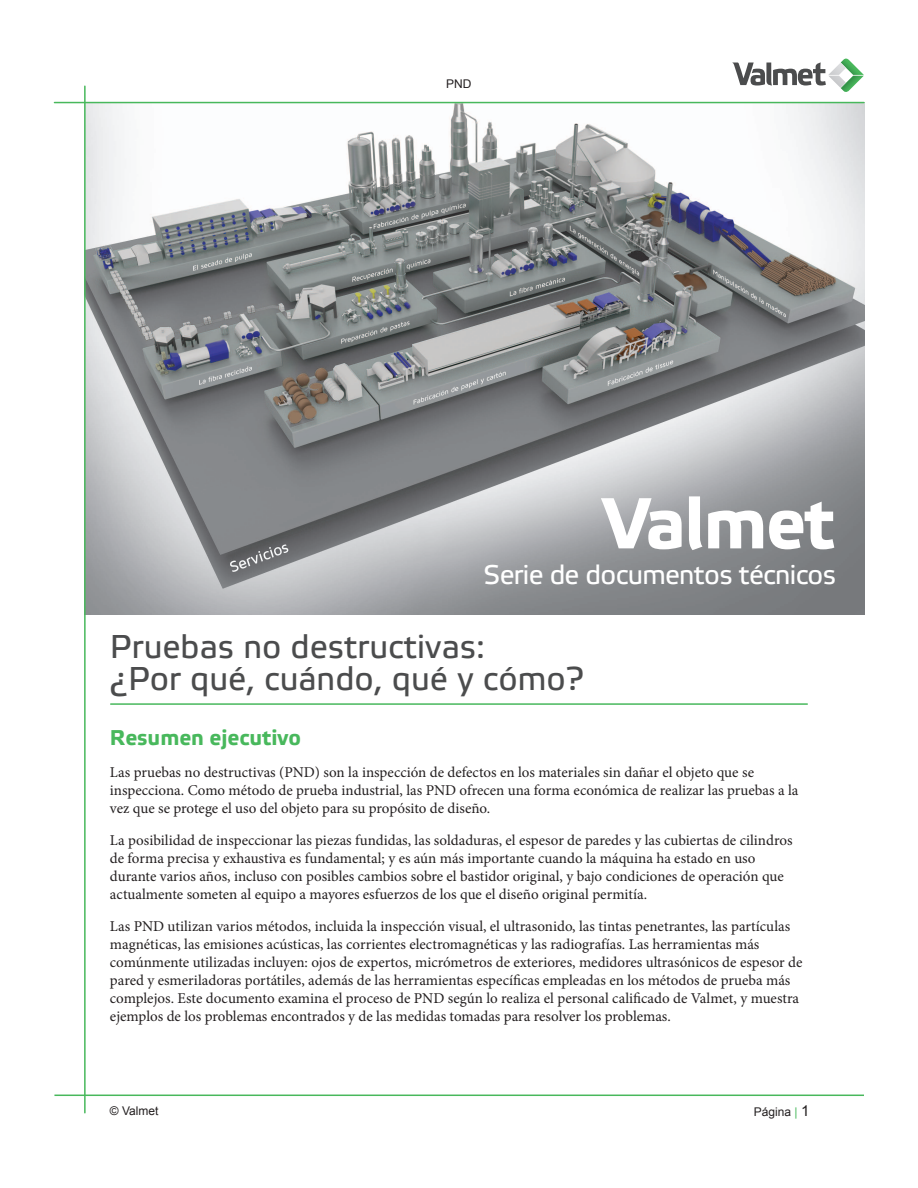
<style>
.page{position:relative;width:918px;height:1188px;background:#fff}
.page>*{position:absolute;margin:0;border:0;box-sizing:border-box;transform-origin:0 0}
.t1{font:700 72px "Etelka Text";letter-spacing:-.025em;color:#fff}
.t2{font:33px/31.5px "Etelka Text";color:#4b4c4d}
.t3{font:27px "Etelka Text";letter-spacing:-.025em;color:#fff}
.t4{font:700 21.3px "Etelka Text";color:#48b85c}
.t5{font:15px/18px "Minion Pro";color:#231f20}
.t6{font:12px "Arial";color:#231f20}
.s1{color:#48b85c}
.s2{font-size:15px}
</style>
<div class="page">
<img style="left:86px;top:102px;width:779px;height:512px">
<hr style="left:54px;top:102px;width:810px;height:1px;background:#48b85c">
<hr style="left:54px;top:1095px;width:810px;height:1px;background:#48b85c">
<hr style="left:84px;top:86px;width:2px;height:1027px;background:#48b85c">
<hr style="left:111px;top:703px;width:696px;height:2px;background:#48b85c">
<svg style="left:732px;top:59px;width:132px;height:33px"></svg>
<p class="t6" style="left:446px;top:76px;width:27px">PND</p>
<h1 class="t1" style="left:603px;top:478px;width:233px">Valmet</h1>
<h3 class="t3" style="left:484px;top:558px;width:354px">Serie de documentos técnicos</h3>
<h2 class="t2" style="left:110px;top:632px;width:475px">Pruebas no destructivas:<br>¿Por qué, cuándo, qué y cómo?</h2>
<h3 class="t4" style="left:110px;top:724px;width:193px">Resumen ejecutivo</h3>
<p class="t5" style="left:110px;top:763px;width:690px">Las pruebas no destructivas (PND) son la inspección de defectos en los materiales sin dañar el objeto que se inspecciona. Como método de prueba industrial, las PND ofrecen una forma económica de realizar las pruebas a la vez que se protege el uso del objeto para su propósito de diseño.</p>
<p class="t5" style="left:110px;top:831px;width:684px">La posibilidad de inspeccionar las piezas fundidas, las soldaduras, el espesor de paredes y las cubiertas de cilindros de forma precisa y exhaustiva es fundamental; y es aún más importante cuando la máquina ha estado en uso durante varios años, incluso con posibles cambios sobre el bastidor original, y bajo condiciones de operación que actualmente someten al equipo a mayores esfuerzos de los que el diseño original permitía.</p>
<p class="t5" style="left:110px;top:917px;width:694px">Las PND utilizan varios métodos, incluida la inspección visual, el ultrasonido, las tintas penetrantes, las partículas magnéticas, las emisiones acústicas, las corrientes electromagnéticas y las radiografías. Las herramientas más comúnmente utilizadas incluyen: ojos de expertos, micrómetros de exteriores, medidores ultrasónicos de espesor de pared y esmeriladoras portátiles, además de las herramientas específicas empleadas en los métodos de prueba más complejos. Este documento examina el proceso de PND según lo realiza el personal calificado de Valmet, y muestra ejemplos de los problemas encontrados y de las medidas tomadas para resolver los problemas.</p>
<p class="t6" style="left:110px;top:1103px;width:50px">© Valmet</p>
<p class="t6" style="left:754px;top:1104px;width:57px">Página <span class="s1">|</span> <span class="s2">1</span></p>
</div>
